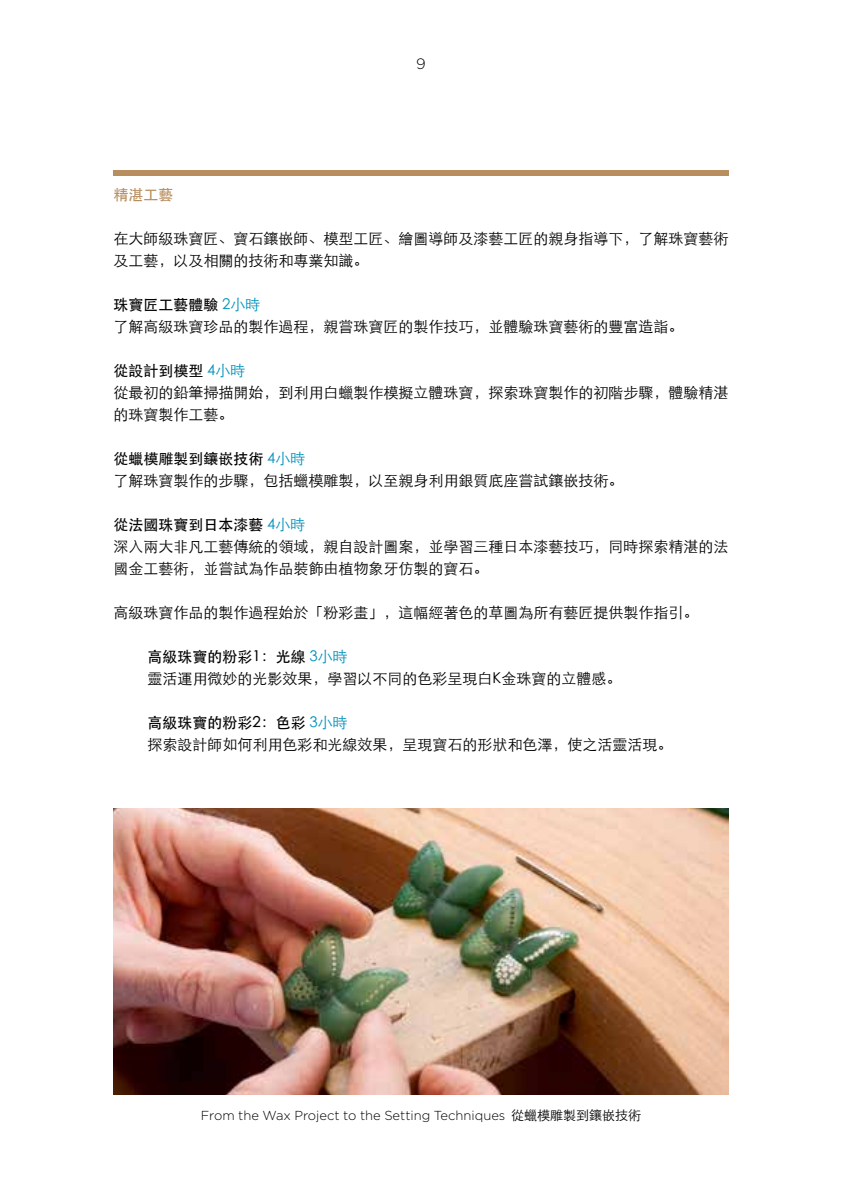
<style>
.page{position:relative;width:842px;height:1191px;background:#fff}
.page>*{position:absolute;margin:0;border:0;box-sizing:border-box;transform-origin:0 0}
.t1{font:300 15px/22px "ST Heiti SC";color:#000}
.t2{font:500 15px "ST Heiti SC";color:#b88e5e}
.t3{font:300 15px "Gotham";color:#000}
.t4{font:300 13px "Gotham";color:#000}
.s1{font-weight:500}
.s2{color:#0091bb}
.s3{font-family:"ST Heiti SC"}
</style>
<div class="page">
<div style="left:113px;top:170px;width:616px;height:6px;background:#b88e5e"></div>
<img style="left:113px;top:808px;width:616px;height:286px">
<p class="t3" style="left:416px;top:54px;width:11px">9</p>
<p class="t2" style="left:113px;top:186px;width:61px">精湛工藝</p>
<p class="t1" style="left:113px;top:226px;width:616px">在大師級珠寶匠、寶石鑲嵌師、模型工匠、繪圖導師及漆藝工匠的親身指導下，了解珠寶藝術及工藝，以及相關的技術和專業知識。</p>
<p class="t1" style="left:113px;top:292px;width:571px"><span class="s1">珠寶匠工藝體驗</span> <span class="s2">2小時<br></span>了解高級珠寶珍品的製作過程，親嘗珠寶匠的製作技巧，並體驗珠寶藝術的豐富造詣。</p>
<p class="t1" style="left:113px;top:358px;width:616px"><span class="s1">從設計到模型</span> <span class="s2">4小時<br></span>從最初的鉛筆掃描開始，到利用白蠟製作模擬立體珠寶，探索珠寶製作的初階步驟，體驗精湛的珠寶製作工藝。</p>
<p class="t1" style="left:113px;top:446px;width:511px"><span class="s1">從蠟模雕製到鑲嵌技術</span> <span class="s2">4小時<br></span>了解珠寶製作的步驟，包括蠟模雕製，以至親身利用銀質底座嘗試鑲嵌技術。</p>
<p class="t1" style="left:113px;top:512px;width:616px"><span class="s1">從法國珠寶到日本漆藝</span> <span class="s2">4小時<br></span>深入兩大非凡工藝傳統的領域，親自設計圖案，並學習三種日本漆藝技巧，同時探索精湛的法國金工藝術，並嘗試為作品裝飾由植物象牙仿製的寶石。</p>
<p class="t1" style="left:113px;top:600px;width:586px">高級珠寶作品的製作過程始於「粉彩畫」，這幅經著色的草圖為所有藝匠提供製作指引。</p>
<p class="t1" style="left:147px;top:644px;width:475px"><span class="s1">高級珠寶的粉彩1：光線</span> <span class="s2">3小時<br></span>靈活運用微妙的光影效果，學習以不同的色彩呈現白K金珠寶的立體感。</p>
<p class="t1" style="left:147px;top:710px;width:527px"><span class="s1">高級珠寶的粉彩2：色彩</span> <span class="s2">3小時<br></span>探索設計師如何利用色彩和光線效果，呈現寶石的形狀和色澤，使之活靈活現。</p>
<p class="t4" style="left:201px;top:1107px;width:442px">From the Wax Project to the Setting Techniques <span class="s3">從蠟模雕製到鑲嵌技術</span></p>
</div>
